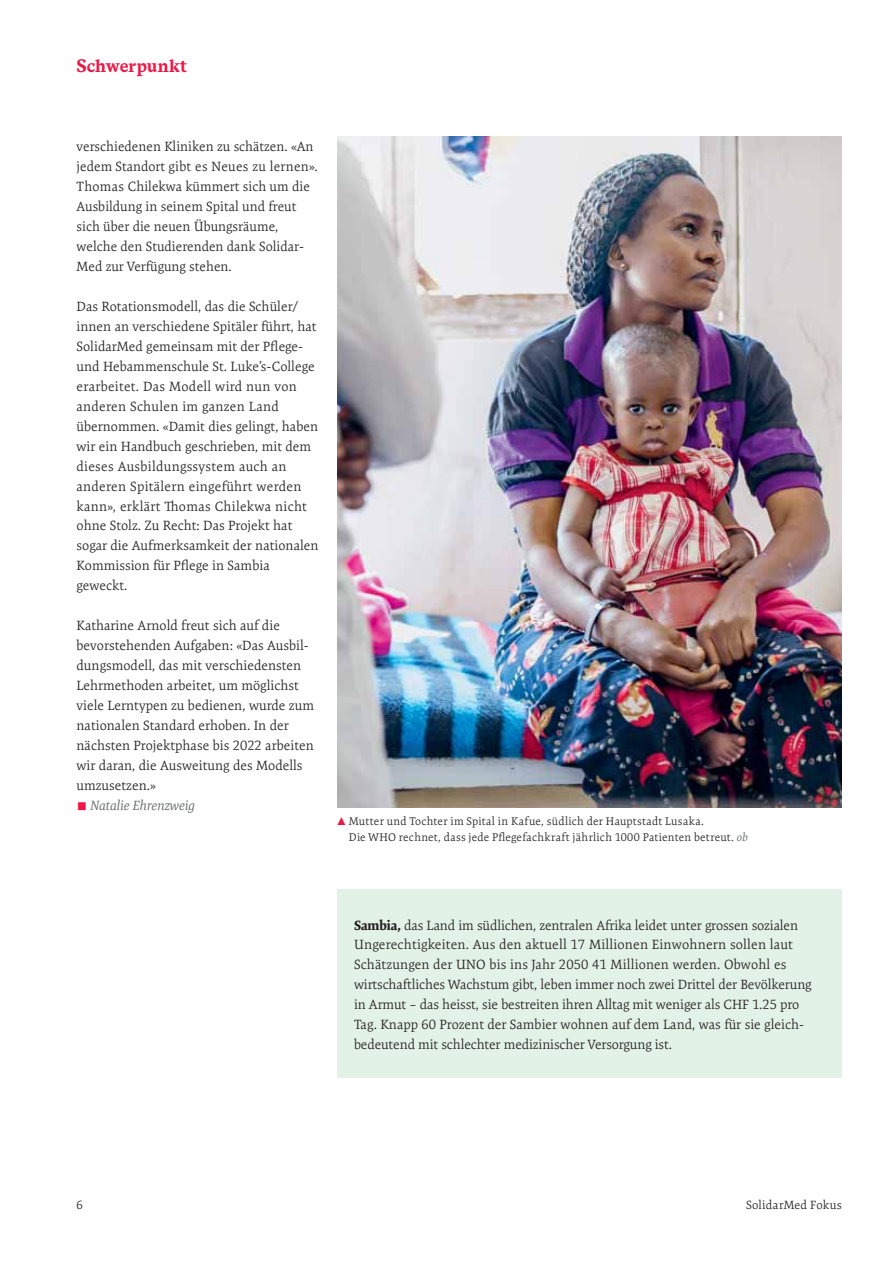
<style>
.page{position:relative;width:893px;height:1263px;background:#fff}
.page>*{position:absolute;margin:0;border:0;box-sizing:border-box;transform-origin:0 0}
.t1{font:700 18px "Messina Serif";letter-spacing:-.005em;color:#ed1846}
.t2{font:300 13.5px/20px "Expo Serif Pro";color:#231f20}
.t3{font:italic 13.5px "Expo Serif Pro";letter-spacing:-.01em;color:#6e7273}
.t4{font:300 12px "Expo Serif Pro";letter-spacing:.02em;color:#231f20}
.t5{font:300 11.25px/16.5px "Expo Serif Pro";letter-spacing:.025em;color:#231f20}
.s1{font-family:"Minion Pro";font-style:normal;font-size:27px;color:#ed1846}
.s2{font-weight:400;font-style:italic;color:#6e7273}
.s3{font-weight:700}
</style>
<div class="page">
<div style="left:337px;top:889px;width:505px;height:189px;background:#e3f2e7"></div>
<img style="left:337px;top:137px;width:505px;height:670px">
<h1 class="t1" style="left:77px;top:59px;width:112px">Schwerpunkt</h1>
<p class="t2" style="left:77px;top:137px;width:243px">verschiedenen Kliniken zu schätzen. «An jedem Standort gibt es Neues zu lernen».<br>Thomas Chilekwa kümmert sich um die Ausbildung in seinem Spital und freut sich über die neuen Übungsräume, welche den Studierenden dank Solidar-Med zur Verfügung stehen.</p>
<p class="t2" style="left:77px;top:297px;width:243px">Das Rotationsmodell, das die Schüler/ innen an verschiedene Spitäler führt, hat SolidarMed gemeinsam mit der Pflege&shy;und Hebammenschule St. Luke’s-College erarbeitet. Das Modell wird nun von anderen Schulen im ganzen Land übernommen. «Damit dies gelingt, haben wir ein Handbuch geschrieben, mit dem dieses Ausbildungssystem auch an anderen Spitälern eingeführt werden kann», erklärt Thomas Chilekwa nicht ohne Stolz. Zu Recht: Das Projekt hat sogar die Aufmerksamkeit der nationalen Kommission für Pflege in Sambia geweckt.</p>
<p class="t2" style="left:77px;top:616px;width:239px">Katharine Arnold freut sich auf die bevorstehenden Aufgaben: «Das Ausbil&shy;dungsmodell, das mit verschiedensten Lehrmethoden arbeitet, um möglichst viele Lerntypen zu bedienen, wurde zum nationalen Standard erhoben. In der nächsten Projektphase bis 2022 arbeiten wir daran, die Ausweitung des Modells umzusetzen.»</p>
<p class="t3" style="left:77px;top:798px;width:120px"><span class="s1">■</span> Natalie Ehrenzweig</p>
<p class="t5" style="left:349px;top:813px;width:401px">Mutter und Tochter im Spital in Kafue, südlich der Hauptstadt Lusaka.<br>Die WHO rechnet, dass jede Pflegefachkraft jährlich 1000 Patienten betreut. <span class="s2">ob</span></p>
<p class="t2" style="left:354px;top:915px;width:459px"><span class="s3">Sambia,</span> das Land im südlichen, zentralen Afrika leidet unter grossen sozialen Ungerechtigkeiten. Aus den aktuell 17 Millionen Einwohnern sollen laut Schätzungen der UNO bis ins Jahr 2050 41 Millionen werden. Obwohl es wirtschaftliches Wachstum gibt, leben immer noch zwei Drittel der Bevölkerung in Armut – das heisst, sie bestreiten ihren Alltag mit weniger als CHF 1.25 pro Tag. Knapp 60 Prozent der Sambier wohnen auf dem Land, was für sie gleich&shy;bedeutend mit schlechter medizinischer Versorgung ist.</p>
<p class="t4" style="left:77px;top:1198px;width:8px">6</p>
<p class="t4" style="left:746px;top:1198px;width:97px">SolidarMed Fokus</p>
</div>
